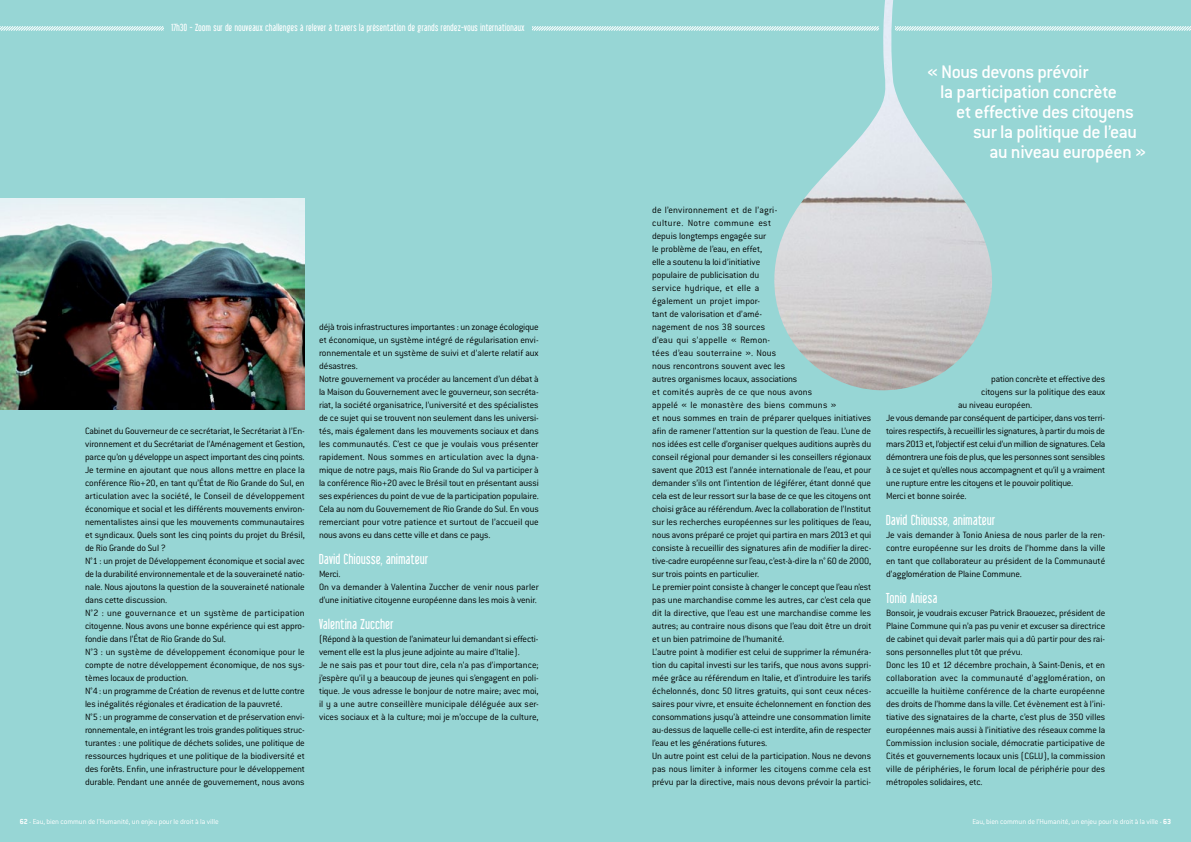
<style>
.page{position:relative;width:1191px;height:842px;background:#97d6d5}
.page>*{position:absolute;margin:0;border:0;box-sizing:border-box;transform-origin:0 0}
.t1{font:500 20px "Conduit ITC";letter-spacing:-.025em;color:#fff}
.t2{font:14px "Libel Suit";letter-spacing:.04em;color:#fff}
.t3{font:300 10px/13px "Conduit ITC";letter-spacing:-.01em;color:#000}
.t4{font:10px "Libel Suit";letter-spacing:.04em;color:#fff}
.t5{font:300 10px "Conduit ITC";letter-spacing:-.03em;color:#000}
.t6{font:300 8px "Conduit ITC";letter-spacing:-.015em;color:#fff}
.s1{font-weight:700}
</style>
<div class="page">
<img style="left:0;top:198px;width:305px;height:212px">
<svg style="left:0;top:26px;width:1191px;height:5px;background:#c9e9e9"></svg>
<div style="left:164px;top:22px;width:367px;height:20px;background:#97d6d5"></div>
<img style="left:773px;top:0;width:222px;height:391px">
<p class="t4" style="left:171px;top:22px;width:355px">17h30 - Zoom sur de nouveaux challenges à relever à travers la présentation de grands rendez-vous internationaux</p>
<p class="t3" style="left:85px;top:425px;width:221px">Cabinet du Gouverneur de ce secrétariat, le Secrétariat à l’En&shy;vironnement et du Secrétariat de l’Aménagement et Gestion, parce qu’on y développe un aspect important des cinq points.<br>Je termine en ajoutant que nous allons mettre en place la conférence Rio+20, en tant qu’État de Rio Grande do Sul, en articulation avec la société, le Conseil de développement économique et social et les différents mouvements environ&shy;nementalistes ainsi que les mouvements communautaires et syndicaux. Quels sont les cinq points du projet du Brésil, de Rio Grande do Sul ?<br>N°1 : un projet de Développement économique et social avec de la durabilité environnementale et de la souveraineté natio&shy;nale. Nous ajoutons la question de la souveraineté nationale dans cette discussion.<br>N°2 : une gouvernance et un système de participation citoyenne. Nous avons une bonne expérience qui est appro&shy;fondie dans l’État de Rio Grande do Sul.<br>N°3 : un système de développement économique pour le compte de notre développement économique, de nos sys&shy;tèmes locaux de production.<br>N°4 : un programme de Création de revenus et de lutte contre les inégalités régionales et éradication de la pauvreté.<br>N°5 : un programme de conservation et de préservation envi&shy;ronnementale, en intégrant les trois grandes politiques struc&shy;turantes : une politique de déchets solides, une politique de ressources hydriques et une politique de la biodiversité et des forêts. Enfin, une infrastructure pour le développement durable. Pendant une année de gouvernement, nous avons</p>
<p class="t3" style="left:319px;top:321px;width:221px">déjà trois infrastructures importantes : un zonage écologique et économique, un système intégré de régularisation envi&shy;ronnementale et un système de suivi et d’alerte relatif aux désastres.<br>Notre gouvernement va procéder au lancement d’un débat à la Maison du Gouvernement avec le gouverneur, son secréta&shy;riat, la société organisatrice, l’université et des spécialistes de ce sujet qui se trouvent non seulement dans les universi&shy;tés, mais également dans les mouvements sociaux et dans les communautés. C’est ce que je voulais vous présenter rapidement. Nous sommes en articulation avec la dyna&shy;mique de notre pays, mais Rio Grande do Sul va participer à la conférence Rio+20 avec le Brésil tout en présentant aussi ses expériences du point de vue de la participation populaire.<br>Cela au nom du Gouvernement de Rio Grande do Sul. En vous remerciant pour votre patience et surtout de l’accueil que nous avons eu dans cette ville et dans ce pays.</p>
<h2 class="t2" style="left:319px;top:552px;width:111px">David Chiousse, animateur</h2>
<p class="t3" style="left:319px;top:568px;width:221px">Merci.<br>On va demander à Valentina Zuccher de venir nous parler d’une initiative citoyenne européenne dans les mois à venir.</p>
<h2 class="t2" style="left:319px;top:617px;width:76px">Valentina Zuccher</h2>
<p class="t3" style="left:319px;top:633px;width:221px">(Répond à la question de l’animateur lui demandant si effecti&shy;vement elle est la plus jeune adjointe au maire d’Italie).<br>Je ne sais pas et pour tout dire, cela n’a pas d’importance; j’espère qu’il y a beaucoup de jeunes qui s’engagent en poli&shy;tique. Je vous adresse le bonjour de notre maire; avec moi, il y a une autre conseillère municipale déléguée aux ser&shy;vices sociaux et à la culture; moi je m’occupe de la culture,</p>
<h1 class="t1" style="left:927px;top:60px;width:163px">« Nous devons prévoir</h1>
<h1 class="t1" style="left:940px;top:80px;width:178px">la participation concrète</h1>
<h1 class="t1" style="left:956px;top:100px;width:179px">et effective des citoyens</h1>
<h1 class="t1" style="left:973px;top:120px;width:165px">sur la politique de l’eau</h1>
<h1 class="t1" style="left:989px;top:140px;width:159px">au niveau européen »</h1>
<p class="t3" style="left:652px;top:204px;width:221px">de l’environnement et de l’agri-<br>culture. Notre commune est<br>depuis longtemps engagée sur<br>le problème de l’eau, en effet,<br>elle a soutenu la loi d’initiative<br>populaire de publicisation du<br>service hydrique, et elle a<br>également un projet impor-<br>tant de valorisation et d’amé-<br>nagement de nos 38 sources<br>d’eau qui s’appelle « Remon-<br>tées d’eau souterraine ». Nous<br>nous rencontrons souvent avec les<br>autres organismes locaux, associations<br>et comités auprès de ce que nous avons<br>appelé « le monastère des biens communs »<br>et nous sommes en train de préparer quelques initiatives afin de ramener l’attention sur la question de l’eau. L’une de nos idées est celle d’organiser quelques auditions auprès du conseil régional pour demander si les conseillers régionaux savent que 2013 est l’année internationale de l’eau, et pour demander s’ils ont l’intention de légiférer, étant donné que cela est de leur ressort sur la base de ce que les citoyens ont choisi grâce au référendum. Avec la collaboration de l’Institut sur les recherches européennes sur les politiques de l’eau, nous avons préparé ce projet qui partira en mars 2013 et qui consiste à recueillir des signatures afin de modifier la direc&shy;tive-cadre européenne sur l’eau, c’est-à-dire la n° 60 de 2000, sur trois points en particulier.<br>Le premier point consiste à changer le concept que l’eau n’est pas une marchandise comme les autres, car c’est cela que dit la directive, que l’eau est une marchandise comme les autres; au contraire nous disons que l’eau doit être un droit et un bien patrimoine de l’humanité.<br>L’autre point à modifier est celui de supprimer la rémunéra&shy;tion du capital investi sur les tarifs, que nous avons suppri&shy;mée grâce au référendum en Italie, et d’introduire les tarifs échelonnés, donc 50 litres gratuits, qui sont ceux néces&shy;saires pour vivre, et ensuite échelonnement en fonction des consommations jusqu’à atteindre une consommation limite au-dessus de laquelle celle-ci est interdite, afin de respecter l’eau et les générations futures.<br>Un autre point est celui de la participation. Nous ne devons pas nous limiter à informer les citoyens comme cela est prévu par la directive, mais nous devons prévoir la partici-</p>
<p class="t3" style="left:991px;top:373px;width:115px">pation concrète et effective des</p>
<p class="t3" style="left:981px;top:386px;width:126px">citoyens sur la politique des eaux</p>
<p class="t3" style="left:958px;top:399px;width:76px">au niveau européen.</p>
<p class="t3" style="left:886px;top:412px;width:220px">Je vous demande par conséquent de participer, dans vos terri-</p>
<p class="t3" style="left:886px;top:425px;width:220px">toires respectifs, à recueillir les signatures, à partir du mois de</p>
<p class="t3" style="left:886px;top:438px;width:221px">mars 2013 et, l’objectif est celui d’un million de signatures. Cela</p>
<p class="t5" style="left:886px;top:452px;width:220px">démontrera une fois de plus, que les personnes sont sensibles</p>
<p class="t3" style="left:886px;top:464px;width:221px">à ce sujet et qu’elles nous accompagnent et qu’il y a vraiment</p>
<p class="t3" style="left:886px;top:477px;width:189px">une rupture entre les citoyens et le pouvoir politique.</p>
<p class="t3" style="left:886px;top:490px;width:82px">Merci et bonne soirée.</p>
<h2 class="t2" style="left:886px;top:513px;width:111px">David Chiousse, animateur</h2>
<p class="t3" style="left:886px;top:529px;width:221px;text-align:justify">Je vais demander à Tonio Aniesa de nous parler de la ren&shy;contre européenne sur les droits de l’homme dans la ville en tant que collaborateur au président de la Communauté d’agglomération de Plaine Commune.</p>
<h2 class="t2" style="left:886px;top:591px;width:52px">Tonio Aniesa</h2>
<p class="t3" style="left:886px;top:607px;width:221px">Bonsoir, je voudrais excuser Patrick Braouezec, président de Plaine Commune qui n’a pas pu venir et excuser sa directrice de cabinet qui devait parler mais qui a dû partir pour des rai&shy;sons personnelles plut tôt que prévu.<br>Donc les 10 et 12 décembre prochain, à Saint-Denis, et en collaboration avec la communauté d’agglomération, on accueille la huitième conférence de la charte européenne des droits de l’homme dans la ville. Cet évènement est à l’ini&shy;tiative des signataires de la charte, c’est plus de 350 villes européennes mais aussi à l’initiative des réseaux comme la Commission inclusion sociale, démocratie participative de Cités et gouvernements locaux unis (CGLU), la commission ville de périphéries, le forum local de périphérie pour des métropoles solidaires, etc.</p>
<p class="t6" style="left:20px;top:817px;width:200px"><span class="s1">62</span> - Eau, bien commun de l’Humanité, un enjeu pour le droit à la ville</p>
<p class="t6" style="left:972px;top:817px;width:200px">Eau, bien commun de l’Humanité, un enjeu pour le droit à la ville - <span class="s1">63</span></p>
</div>
